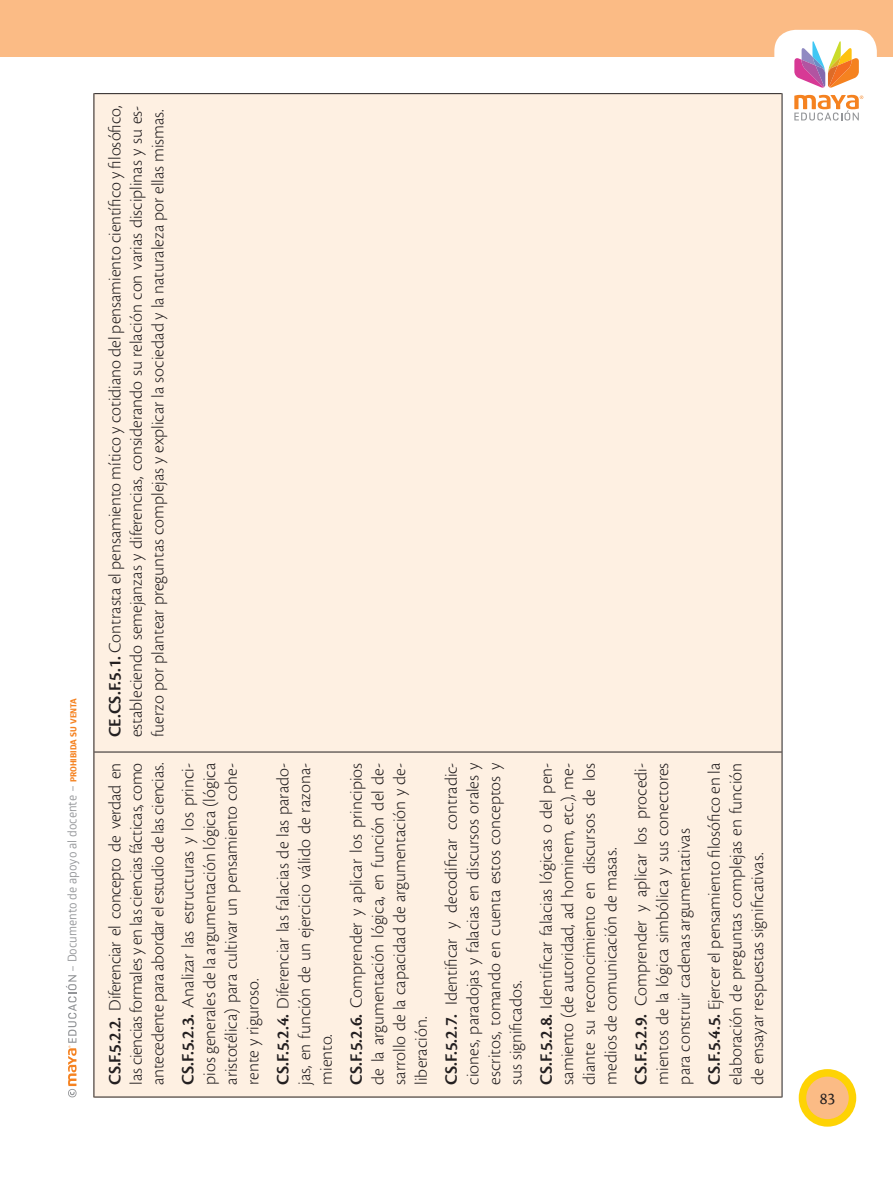
<style>
.page{position:relative;width:893px;height:1191px;background:#fff}
.page>*{position:absolute;margin:0;border:0;box-sizing:border-box;transform-origin:0 0}
.t1{font:300 18px/21.6px "Cronos Pro";color:#231f20;text-align:justify}
.t2{font:17.25px "Cronos Pro Disp";color:#231f20}
.t3{font:12px "Glober W01";color:#939598}
.s1{font-weight:800;font-size:8.4px;color:#f58220}
.s2{font-weight:600}
</style>
<div class="page">
<div style="left:802px;top:1072px;width:50px;height:50px;background:#fbbb85;border-radius:50%"></div>
<div style="left:799px;top:1069px;width:57px;height:57px;border:8px solid #fed304;border-radius:50%"></div>
<svg style="left:66px;top:975px;width:11px;height:122px"></svg>
<div style="left:0;top:0;width:893px;height:57px;background:#fbbb85"></div>
<svg style="left:794px;top:95px;width:69px;height:25px"></svg>
<svg style="left:774px;top:30px;width:103px;height:58px"></svg>
<div style="left:94px;top:93px;width:688px;height:1004px;background:#fef0e2"></div>
<hr style="left:94px;top:752px;width:1px;height:345px;background:#231f20">
<hr style="left:94px;top:1096px;width:688px;height:1px;background:#231f20">
<hr style="left:94px;top:93px;width:1px;height:659px;background:#231f20">
<hr style="left:94px;top:751px;width:688px;height:1px;background:#231f20">
<hr style="left:94px;top:93px;width:688px;height:1px;background:#231f20">
<hr style="left:782px;top:752px;width:1px;height:345px;background:#231f20">
<hr style="left:782px;top:93px;width:1px;height:659px;background:#231f20">
<p class="t3" style="left:65px;top:972px;width:276px;rotate:-90deg">– Documento de apoyo al docente – <span class="s1">prohibida su venta</span></p>
<p class="t1" style="left:104px;top:737px;width:633px;rotate:-90deg"><span class="s2">CE.CS.F.5.1.</span> Contrasta el pensamiento mítico y cotidiano del pensamiento científico y filosófico, estableciendo semejanzas y diferencias, considerando su relación con varias disciplinas y su es&shy;fuerzo por plantear preguntas complejas y explicar la sociedad y la naturaleza por ellas mismas.</p>
<p class="t1" style="left:104px;top:1084px;width:323px;rotate:-90deg"><span class="s2">CS.F.5.2.2.</span> Diferenciar el concepto de verdad en las ciencias formales y en las ciencias fácticas, como antecedente para abordar el estudio de las ciencias.</p>
<p class="t1" style="left:177px;top:1084px;width:323px;rotate:-90deg"><span class="s2">CS.F.5.2.3.</span> Analizar las estructuras y los princi&shy;pios generales de la argumentación lógica (lógica aristotélica) para cultivar un pensamiento cohe&shy;rente y riguroso.</p>
<p class="t1" style="left:272px;top:1084px;width:323px;rotate:-90deg"><span class="s2">CS.F.5.2.4.</span> Diferenciar las falacias de las parado&shy;jas, en función de un ejercicio válido de razona&shy;miento.</p>
<p class="t1" style="left:345px;top:1084px;width:323px;rotate:-90deg"><span class="s2">CS.F.5.2.6.</span> Comprender y aplicar los principios de la argumentación lógica, en función del de&shy;sarrollo de la capacidad de argumentación y de&shy;liberación.</p>
<p class="t1" style="left:440px;top:1084px;width:323px;rotate:-90deg"><span class="s2">CS.F.5.2.7.</span> Identificar y decodificar contradic&shy;ciones, paradojas y falacias en discursos orales y escritos, tomando en cuenta estos conceptos y sus significados.</p>
<p class="t1" style="left:535px;top:1084px;width:323px;rotate:-90deg"><span class="s2">CS.F.5.2.8.</span> Identificar falacias lógicas o del pen&shy;samiento (de autoridad, ad hominem, etc.), me&shy;diante su reconocimiento en discursos de los medios de comunicación de masas.</p>
<p class="t1" style="left:630px;top:1084px;width:323px;rotate:-90deg"><span class="s2">CS.F.5.2.9.</span> Comprender y aplicar los procedi&shy;mientos de la lógica simbólica y sus conectores para construir cadenas argumentativas</p>
<p class="t1" style="left:703px;top:1084px;width:323px;rotate:-90deg"><span class="s2">CS.F.5.4.5.</span> Ejercer el pensamiento filosófico en la elaboración de preguntas complejas en función de ensayar respuestas significativas.</p>
<p class="t2" style="left:820px;top:1088px;width:17px">83</p>
</div>
